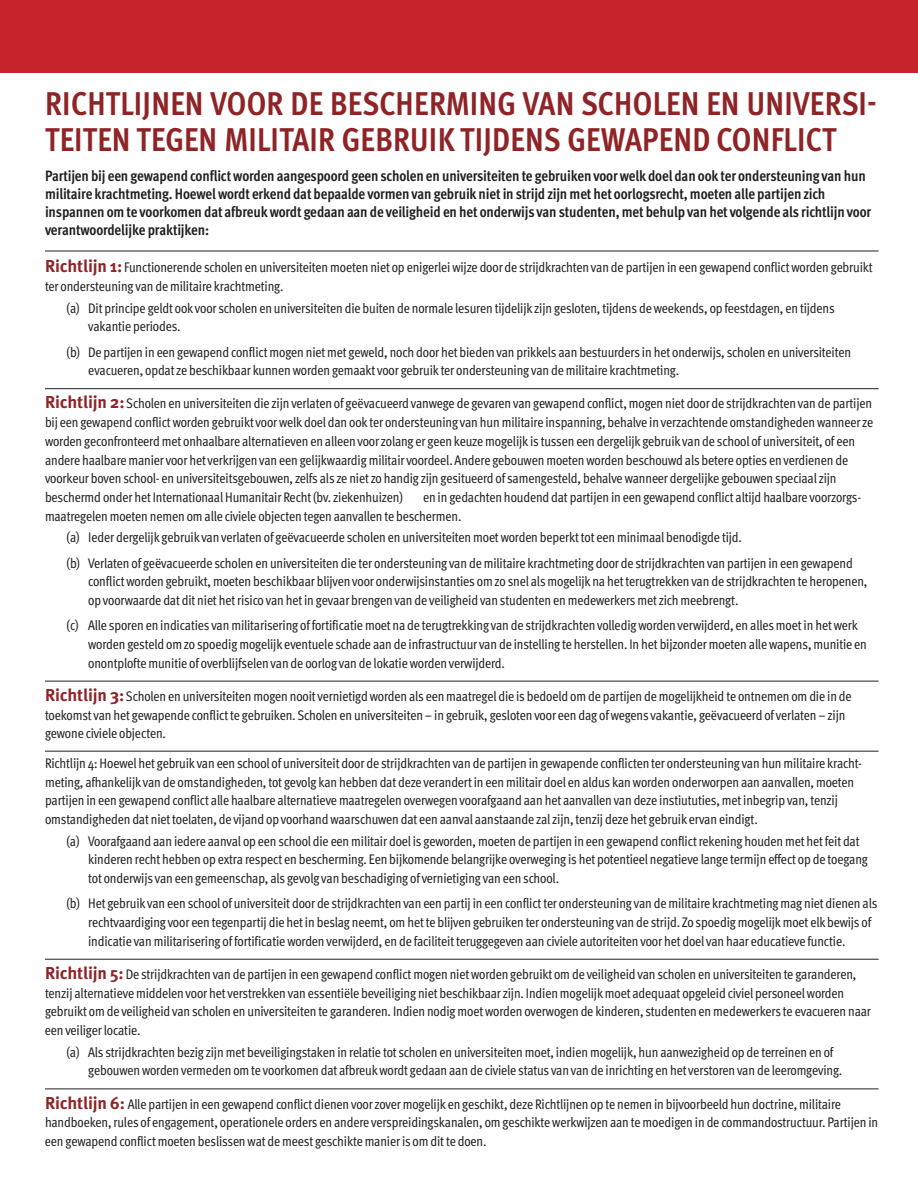
<style>
.page{position:relative;width:918px;height:1188px;background:#fff}
.page>*{position:absolute;margin:0;border:0;box-sizing:border-box;transform-origin:0 0}
.t1{font:700 condensed 33px/36px "Meta Pro";letter-spacing:.01em;color:#8f2326}
.t2{font:700 condensed 15px/18px "Meta Pro";letter-spacing:-.01em;color:#231f20}
.t3{font:condensed 13.8px/18.8px "Meta Pro";letter-spacing:-.01em;color:#231f20}
.s1{font-weight:700;font-stretch:normal;font-size:17.25px;color:#8f2326}
</style>
<div class="page">
<div style="left:0;top:0;width:918px;height:73px;background:#c8242b"></div>
<hr style="left:45px;top:251px;width:834px;height:1px;background:#231f20">
<hr style="left:45px;top:388px;width:834px;height:1px;background:#231f20">
<hr style="left:45px;top:681px;width:834px;height:1px;background:#231f20">
<hr style="left:45px;top:751px;width:834px;height:1px;background:#231f20">
<hr style="left:45px;top:959px;width:834px;height:1px;background:#231f20">
<hr style="left:45px;top:1089px;width:834px;height:1px;background:#231f20">
<h1 class="t1" style="left:45px;top:89px;width:833px">RICHTLIJNEN VOOR DE BESCHERMING VAN SCHOLEN EN UNIVERSI-<br>TEITEN TEGEN MILITAIR GEBRUIK TIJDENS GEWAPEND CONFLICT</h1>
<p class="t2" style="left:45px;top:168px;width:828px">Partijen bij een gewapend conflictworden aangespoord geen scholen en universiteiten te gebruiken voorwelk doel dan ook ter ondersteuning van hun militaire krachtmeting. Hoewelwordt erkend dat bepaalde vormen van gebruiknietin strijd zijnmet het oorlogsrecht,moeten alle partijen zich inspannen omte voorkomen dat afbreukwordt gedaan aan de veiligheid en het onderwijs van studenten,met behulp van het volgende als richtlijn voor verantwoordelijke praktijken:</p>
<p class="t3" style="left:45px;top:259px;width:829px"><span class="s1">Richtlijn 1:</span>Functionerende scholen en universiteitenmoeten niet op enigerleiwijze door de strijdkrachten van de partijen in een gewapend conflictworden gebruikt ter ondersteuning van demilitaire krachtmeting.</p>
<p class="t3" style="left:88px;top:300px;width:748px;text-indent:-22px">(a) Dit principe geldt ookvoor scholen en universiteiten die buiten de normale lesuren tijdelijkzijn gesloten,tijdens deweekends, op feestdagen, en tijdens vakantie periodes.</p>
<p class="t3" style="left:88px;top:343px;width:764px;text-indent:-22px">(b) De partijen in een gewapend conflictmogen nietmet geweld, noch door het bieden van prikkels aan bestuurders in het onderwijs, scholen en universiteiten evacueren, opdatze beschikbaar kunnenworden gemaaktvoor gebruik ter ondersteuning van demilitaire krachtmeting.</p>
<p class="t3" style="left:45px;top:395px;width:830px"><span class="s1">Richtlijn 2:</span>Scholen en universiteiten die zijn verlaten of geëvacueerd vanwege de gevaren van gewapend conflict,mogen niet door de strijdkrachten van de partijen bij een gewapend conflictworden gebruiktvoorwelkdoel dan ook ter ondersteuning van hunmilitaire inspanning, behalve in verzachtende omstandighedenwanneerze worden geconfronteerdmet onhaalbare alternatieven en alleen voorzolang er geen keuzemogelijk is tussen een dergelijk gebruikvan de school of universiteit, of een andere haalbaremaniervoor hetverkrijgen van een gelijkwaardigmilitairvoordeel. Andere gebouwenmoetenworden beschouwd als betere opties en verdienen de voorkeur boven school- en universiteitsgebouwen,zelfs als ze nietzo handig zijn gesitueerd of samengesteld, behalvewanneer dergelijke gebouwen speciaalzijn beschermd onder hetInternationaalHumanitair Recht(bv.ziekenhuizen)</p>
<p class="t3" style="left:45px;top:489px;width:818px;text-indent:378px">en in gedachten houdend dat partijen in een gewapend conflict altijd haalbare voorzorgs&shy;maatregelenmoeten nemen omalle civiele objecten tegen aanvallen te beschermen.</p>
<p class="t3" style="left:67px;top:526px;width:788px;line-height:25px">(a) Ieder dergelijk gebruikvan verlaten of geëvacueerde scholen en universiteitenmoetworden beperkttot eenminimaal benodigde tijd.<br>(b) Verlaten of geëvacueerde scholen en universiteiten die ter ondersteuning van demilitaire krachtmeting door de strijdkrachten van partijen in een gewapend</p>
<p class="t3" style="left:88px;top:573px;width:781px">conflictworden gebruikt,moeten beschikbaar blijven voor onderwijsinstanties omzo snel alsmogelijk na hetterugtrekken van de strijdkrachten te heropenen, op voorwaarde dat dit niet hetrisico van hetin gevaar brengen van de veiligheid van studenten enmedewerkersmetzichmeebrengt.</p>
<p class="t3" style="left:88px;top:617px;width:780px;text-indent:-22px">(c) Alle sporen en indicaties vanmilitarisering of fortificatiemoet na de terugtrekking van de strijdkrachten volledigworden verwijderd, en allesmoetin hetwerk worden gesteld omzo spoedigmogelijk eventuele schade aan de infrastructuurvan de instelling te herstellen. In het bijzondermoeten allewapens,munitie en onontploftemunitie of overblijfselen van de oorlog van de lokatieworden verwijderd.</p>
<p class="t3" style="left:45px;top:688px;width:808px"><span class="s1">Richtlijn 3:</span>Scholen en universiteitenmogen nooitvernietigdworden als eenmaatregel die is bedoeld omde partijen demogelijkheid te ontnemen omdie in de toekomstvan het gewapende conflictte gebruiken.Scholen en universiteiten – in gebruik, gesloten voor een dag ofwegens vakantie, geëvacueerd ofverlaten –zijn gewone civiele objecten.</p>
<p class="t3" style="left:45px;top:755px;width:819px">Richtlijn 4: Hoewel het gebruikvan een school of universiteit door de strijdkrachten van de partijen in gewapende conflicten ter ondersteuning van hunmilitaire kracht&shy;meting, afhankelijkvan de omstandigheden,tot gevolg kan hebben dat deze verandertin eenmilitair doel en aldus kanworden onderworpen aan aanvallen,moeten partijen in een gewapend conflict alle haalbare alternatievemaatregelen overwegen voorafgaand aan het aanvallen van deze instiututies,metinbegrip van,tenzij omstandigheden dat niettoelaten, de vijand op voorhandwaarschuwen dat een aanval aanstaande zalzijn,tenzij deze het gebruik ervan eindigt.</p>
<p class="t3" style="left:88px;top:833px;width:781px;text-indent:-22px">(a) Voorafgaand aan iedere aanval op een school die eenmilitair doel is geworden,moeten de partijen in een gewapend conflictrekening houdenmet hetfeit dat kinderen recht hebben op extra respect en bescherming. Een bijkomende belangrijke overweging is het potentieel negatieve lange termijn effect op de toegang tot onderwijs van een gemeenschap, als gevolg van beschadiging ofvernietiging van een school.</p>
<p class="t3" style="left:88px;top:895px;width:791px;text-indent:-22px">(b) Het gebruikvan een school of universiteit door de strijdkrachten van een partij in een conflictter ondersteuning van demilitaire krachtmetingmag niet dienen als rechtvaardiging voor een tegenpartij die hetin beslag neemt, omhette blijven gebruiken ter ondersteuning van de strijd. Zo spoedigmogelijkmoet elkbewijs of indicatie vanmilitarisering of fortificatieworden verwijderd, en de faciliteitteruggegeven aan civiele autoriteiten voor het doelvan haar educatieve functie.</p>
<p class="t3" style="left:45px;top:966px;width:827px"><span class="s1">Richtlijn 5:</span> De strijdkrachten van de partijen in een gewapend conflictmogen nietworden gebruikt omde veiligheid van scholen en universiteiten te garanderen, tenzij alternatievemiddelen voor hetverstrekken van essentiële beveiliging niet beschikbaarzijn. Indienmogelijkmoet adequaat opgeleid civiel personeelworden gebruikt omde veiligheid van scholen en universiteiten te garanderen. Indien nodigmoetworden overwogen de kinderen, studenten enmedewerkers te evacueren naar een veiligerlocatie.</p>
<p class="t3" style="left:88px;top:1044px;width:756px;text-indent:-22px">(a) Als strijdkrachten bezig zijnmet beveiligingstaken in relatie tot scholen en universiteitenmoet, indienmogelijk, hun aanwezigheid op de terreinen en of gebouwenworden vermeden omte voorkomen dat afbreukwordt gedaan aan de civiele status van van de inrichting en hetverstoren van de leeromgeving.</p>
<p class="t3" style="left:45px;top:1096px;width:835px"><span class="s1">Richtlijn 6:</span> Alle partijen in een gewapend conflict dienen voorzovermogelijk en geschikt, deze Richtlijnen op te nemen in bijvoorbeeld hun doctrine,militaire handboeken,rules of engagement, operationele orders en andere verspreidingskanalen, omgeschiktewerkwijzen aan temoedigen in de commandostructuur. Partijen in een gewapend conflictmoeten beslissenwat demeest geschiktemanieris omditte doen.</p>
</div>
